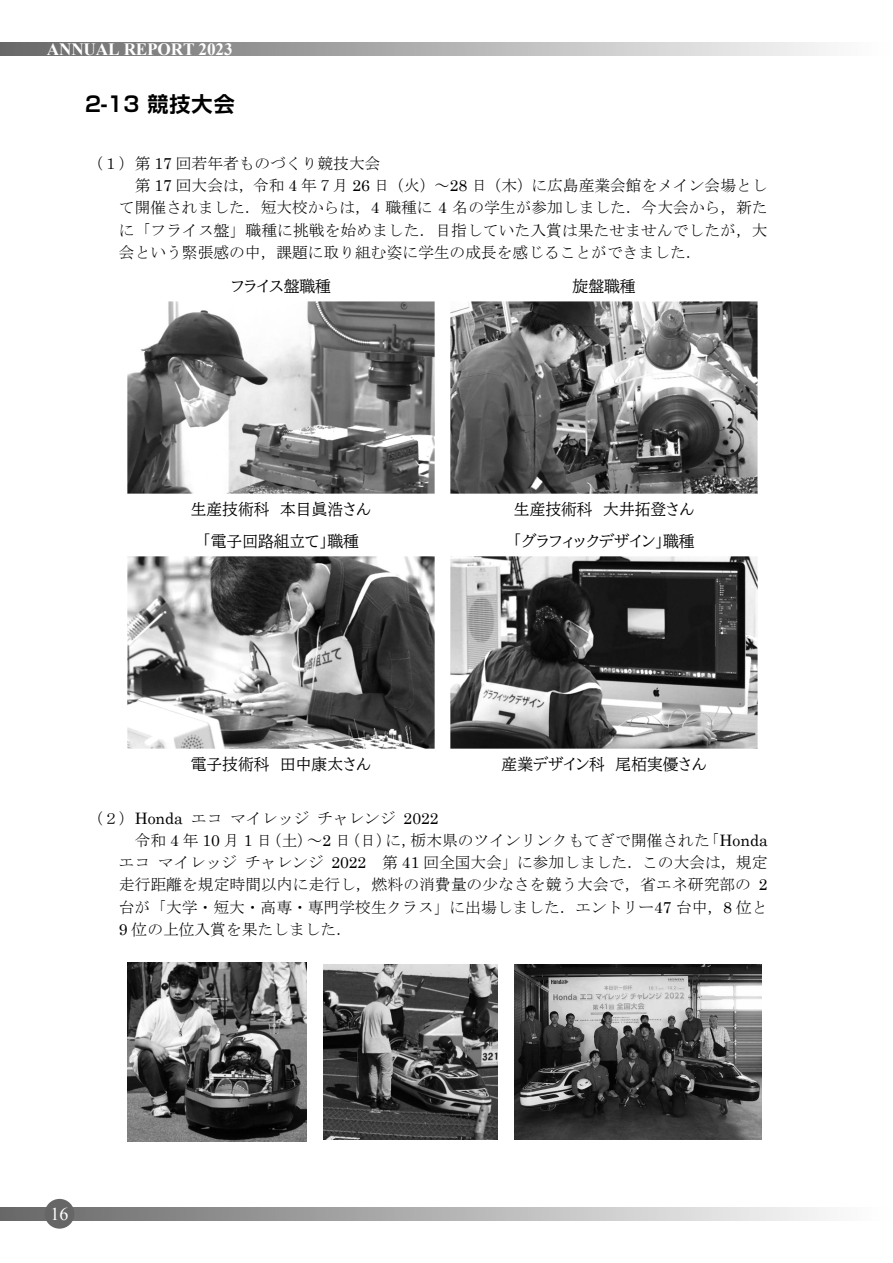
<style>
.page{position:relative;width:893px;height:1263px;background:#fff}
.page>*{position:absolute;margin:0;border:0;box-sizing:border-box;transform-origin:0 0}
.t1{font:21px "BIZ UD Gothic";color:#000}
.t2{font:700 21px "Shin Go Pro De";letter-spacing:.05em;color:#000}
.t3{font:18px "Times New Roman";color:#fff}
.t4{font:700 17.25px "Times New Roman";letter-spacing:-.01em;color:#fff}
.t5{font:15.75px "MS Mincho";color:#000}
.t6{font:15.75px "BIZ UDP Mincho Medium";color:#000}
.s1{font-family:"Century"}
</style>
<div class="page">
<svg style="left:0;top:43px;width:826px;height:13px;background:#aeaeae"></svg>
<svg style="left:0;top:1207px;width:826px;height:13px;background:#b0b0b0"></svg>
<div style="left:45px;top:1199px;width:29px;height:30px;background:#666;border-radius:50%"></div>
<img style="left:128px;top:302px;width:306px;height:192px">
<img style="left:451px;top:302px;width:307px;height:192px">
<img style="left:128px;top:557px;width:306px;height:192px">
<img style="left:451px;top:557px;width:307px;height:192px">
<img style="left:128px;top:963px;width:179px;height:178px">
<img style="left:324px;top:965px;width:174px;height:174px">
<img style="left:514px;top:965px;width:248px;height:174px">
<p class="t4" style="left:47px;top:37px;width:187px">ANNUAL REPORT 2023</p>
<h1 class="t2" style="left:85px;top:86px;width:151px">2-13 競技大会</h1>
<h1 class="t1" style="left:87px;top:97px;width:159px">2－13 競技大会</h1>
<p class="t5" style="left:87px;top:155px;width:295px">（１）第 <span class="s1">17</span> 回若年者ものづくり競技大会</p>
<p class="t5" style="left:135px;top:177px;width:634px">第 <span class="s1">17</span> 回大会は，令和 <span class="s1">4</span> 年７月 <span class="s1">26</span> 日（火）～<span class="s1">28</span> 日（木）に広島産業会館をメイン会場とし</p>
<p class="t5" style="left:119px;top:200px;width:650px">て開催されました．短大校からは，<span class="s1">4</span> 職種に <span class="s1">4</span> 名の学生が参加しました．今大会から，新た</p>
<p class="t5" style="left:119px;top:222px;width:650px">に「フライス盤」職種に挑戦を始めました．目指していた入賞は果たせませんでしたが，大</p>
<p class="t5" style="left:119px;top:244px;width:584px">会という緊張感の中，課題に取り組む姿に学生の成長を感じることができました．</p>
<p class="t6" style="left:231px;top:278px;width:101px">フライス盤職種</p>
<p class="t6" style="left:573px;top:278px;width:64px">旋盤職種</p>
<p class="t6" style="left:191px;top:501px;width:182px">生産技術科 本目眞浩さん</p>
<p class="t6" style="left:514px;top:501px;width:182px">生産技術科 大井拓登さん</p>
<p class="t6" style="left:203px;top:533px;width:158px">「電子回路組立て」職種</p>
<p class="t6" style="left:514px;top:533px;width:182px">「グラフィックデザイン」職種</p>
<p class="t6" style="left:191px;top:756px;width:182px">電子技術科 田中康太さん</p>
<p class="t6" style="left:502px;top:756px;width:206px">産業デザイン科 尾栢実優さん</p>
<p class="t5" style="left:87px;top:810px;width:353px">（２）<span class="s1">Honda</span> エコマイレッジチャレンジ <span class="s1">2022</span></p>
<p class="t5" style="left:135px;top:832px;width:635px">令和 <span class="s1">4</span> 年 <span class="s1">10</span> 月 <span class="s1">1</span> 日（土）～<span class="s1">2</span> 日（日）に，栃木県のツインリンクもてぎで開催された「<span class="s1">Honda</span></p>
<p class="t5" style="left:119px;top:855px;width:650px">エコマイレッジチャレンジ <span class="s1">2022</span> 第 <span class="s1">41</span> 回全国大会」に参加しました．この大会は，規定</p>
<p class="t5" style="left:119px;top:877px;width:650px">走行距離を規定時間以内に走行し，燃料の消費量の少なさを競う大会で，省エネ研究部の <span class="s1">2</span></p>
<p class="t5" style="left:119px;top:899px;width:650px">台が「大学・短大・高専・専門学校生クラス」に出場しました．エントリー<span class="s1">47</span> 台中，<span class="s1">8</span> 位と</p>
<p class="t5" style="left:119px;top:921px;width:235px"><span class="s1">9</span> 位の上位入賞を果たしました．</p>
<p class="t3" style="left:51px;top:1201px;width:19px">16</p>
</div>
